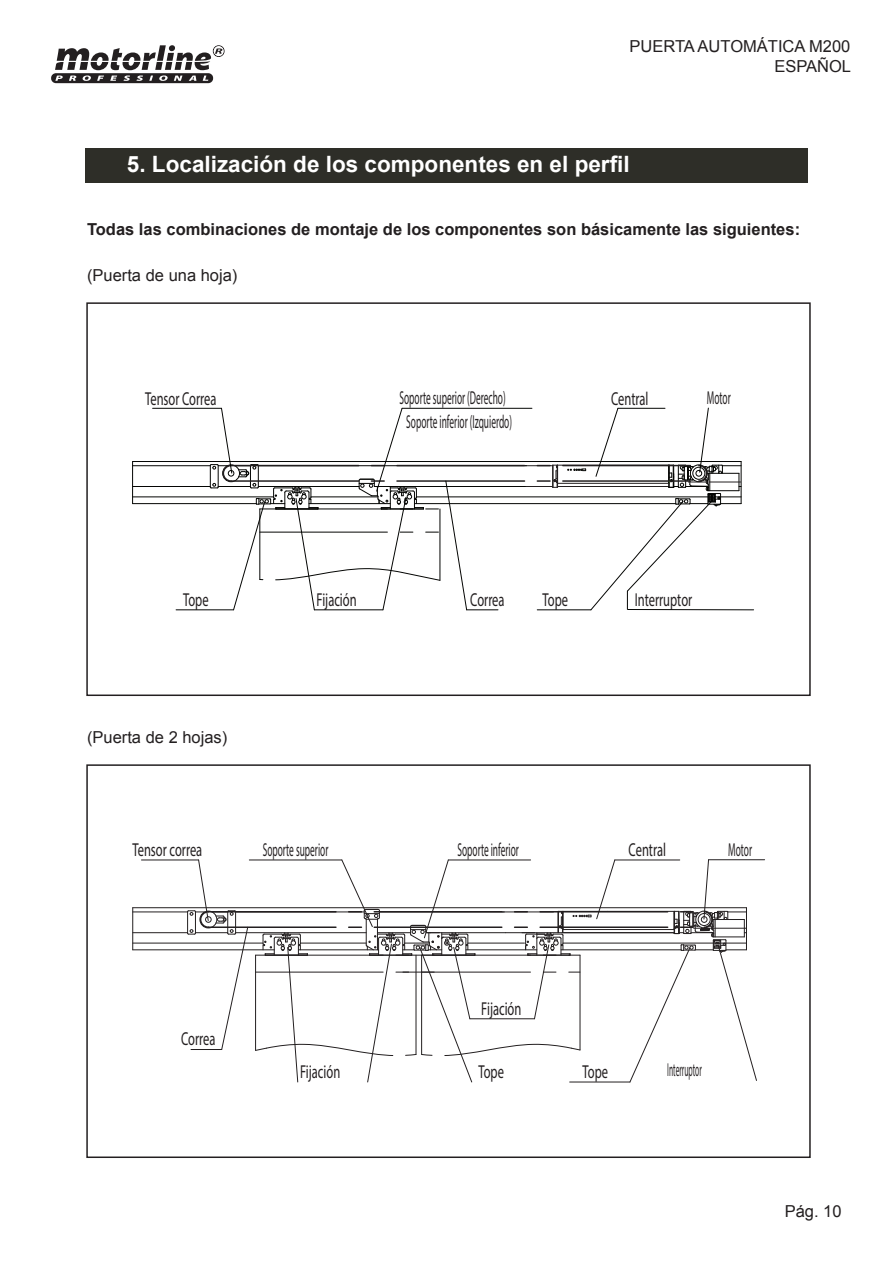
<style>
.page{position:relative;width:893px;height:1263px;background:#fff}
.page>*{position:absolute;margin:0;border:0;box-sizing:border-box;transform-origin:0 0}
.t1{font:700 22.5px "Arial";color:#fff}
.t2{font:18.75px "Myriad Pro";color:#231f20;scale:.67 1}
.t3{font:18.75px "Myriad Pro";color:#231f20;scale:.5 1}
.t4{font:18.75px "Myriad Pro";color:#231f20;scale:.4 1}
.t5{font:700 16.5px "Arial";color:#231f20}
.t6{font:16.5px/19.8px "Arial";color:#231f20;text-align:right}
</style>
<div class="page">
<svg style="left:51px;top:45px;width:174px;height:38px"></svg>
<div style="left:85px;top:149px;width:723px;height:34px;background:#2e2e28"></div>
<div style="left:86px;top:302px;width:725px;height:394px;border:2px solid #231f20"></div>
<div style="left:86px;top:764px;width:725px;height:394px;border:2px solid #231f20"></div>
<hr style="left:133px;top:486px;width:77px;height:1px;background:#040503">
<hr style="left:133px;top:465px;width:77px;height:1px;background:#040503">
<hr style="left:132px;top:461px;width:1px;height:43px;background:#040503">
<hr style="left:133px;top:503px;width:123px;height:1px;background:#040503">
<hr style="left:133px;top:496px;width:141px;height:1px;background:#040503">
<hr style="left:133px;top:461px;width:608px;height:1px;background:#040503">
<hr style="left:741px;top:461px;width:1px;height:43px;background:#040503">
<hr style="left:176px;top:609px;width:58px;height:1px;background:#040503">
<hr style="left:153px;top:408px;width:68px;height:1px;background:#040503">
<hr style="left:628px;top:609px;width:126px;height:1px;background:#040503">
<svg style="left:210px;top:407px;width:531px;height:204px"></svg>
<hr style="left:133px;top:911px;width:55px;height:1px;background:#231f20">
<hr style="left:133px;top:932px;width:55px;height:1px;background:#231f20">
<hr style="left:133px;top:943px;width:130px;height:1px;background:#231f20">
<hr style="left:133px;top:949px;width:141px;height:1px;background:#231f20">
<hr style="left:132px;top:908px;width:1px;height:42px;background:#231f20">
<hr style="left:133px;top:907px;width:613px;height:1px;background:#231f20">
<hr style="left:141px;top:859px;width:58px;height:1px;background:#231f20">
<hr style="left:708px;top:859px;width:57px;height:1px;background:#231f20">
<svg style="left:187px;top:859px;width:570px;height:224px"></svg>
<p class="t6" style="left:629px;top:36px;width:223px">PUERTA AUTOMÁTICA M200<br>ESPAÑOL</p>
<p class="t1" style="left:127px;top:149px;width:504px">5. Localización de los componentes en el perfil</p>
<p class="t5" style="left:87px;top:217px;width:715px">Todas las combinaciones de montaje de los componentes son básicamente las siguientes:</p>
<p class="t6" style="left:87px;top:265px;width:152px">(Puerta de una hoja)</p>
<p class="t3" style="left:399px;top:386px;width:214px">Soporte superior (Derecho)</p>
<p class="t2" style="left:145px;top:387px;width:108px">Tensor Correa</p>
<p class="t2" style="left:611px;top:387px;width:57px">Central</p>
<p class="t3" style="left:707px;top:387px;width:50px">Motor</p>
<p class="t3" style="left:406px;top:410px;width:213px">Soporte inferior (Izquierdo)</p>
<p class="t2" style="left:317px;top:588px;width:61px">Fijación</p>
<p class="t2" style="left:183px;top:588px;width:40px">Tope</p>
<p class="t2" style="left:470px;top:588px;width:53px">Correa</p>
<p class="t2" style="left:543px;top:588px;width:40px">Tope</p>
<p class="t2" style="left:635px;top:588px;width:87px">Interruptor</p>
<p class="t6" style="left:87px;top:727px;width:142px">(Puerta de 2 hojas)</p>
<p class="t2" style="left:132px;top:838px;width:106px">Tensor correa</p>
<p class="t3" style="left:263px;top:838px;width:133px">Soporte superior</p>
<p class="t2" style="left:181px;top:1027px;width:53px">Correa</p>
<p class="t3" style="left:457px;top:838px;width:125px">Soporte inferior</p>
<p class="t2" style="left:629px;top:838px;width:57px">Central</p>
<p class="t3" style="left:728px;top:838px;width:50px">Motor</p>
<p class="t2" style="left:481px;top:997px;width:61px">Fijación</p>
<p class="t2" style="left:300px;top:1060px;width:61px">Fijación</p>
<p class="t2" style="left:478px;top:1060px;width:40px">Tope</p>
<p class="t2" style="left:583px;top:1060px;width:40px">Tope</p>
<p class="t4" style="left:667px;top:1058px;width:88px">Interruptor</p>
<p class="t6" style="left:785px;top:1201px;width:58px">Pág. 10</p>
</div>
